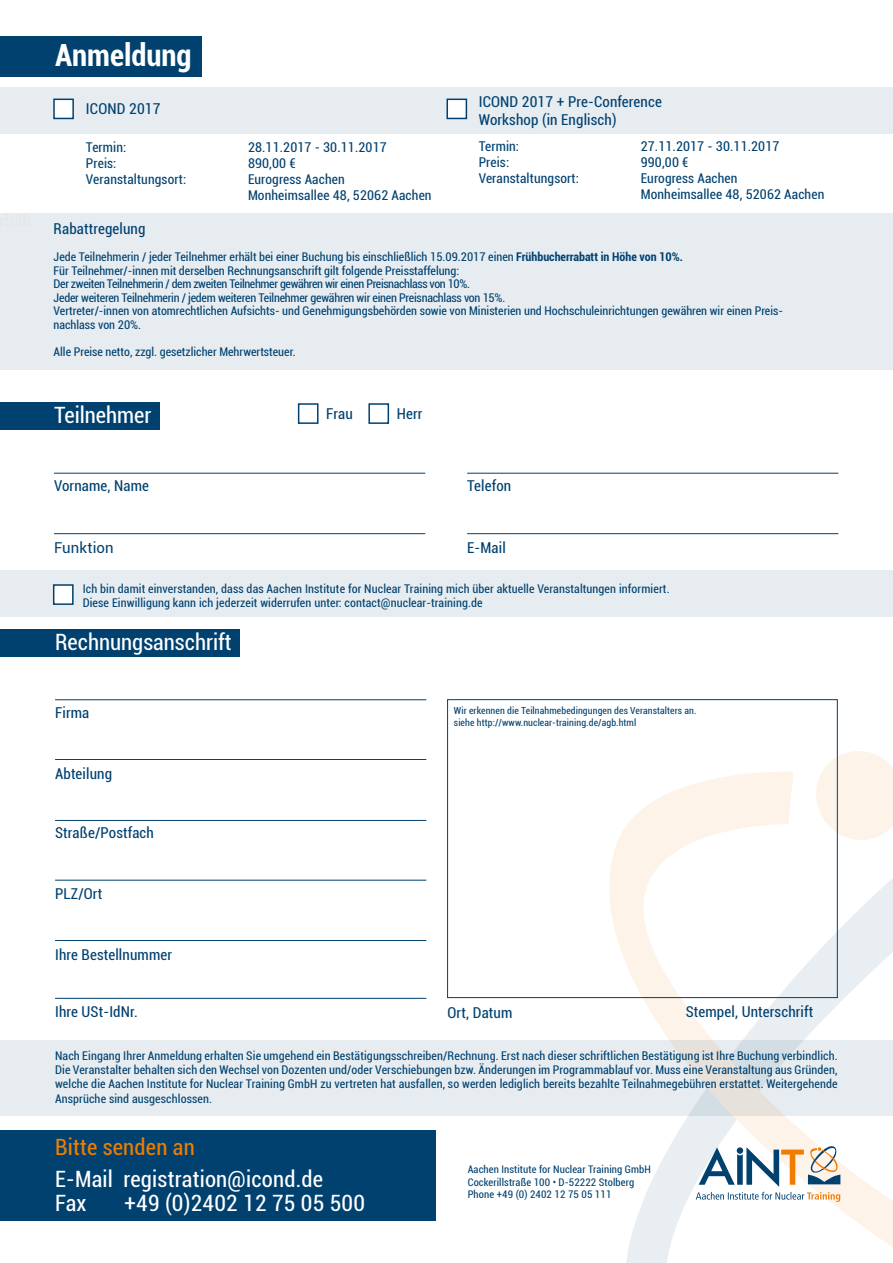
<style>
.page{position:relative;width:893px;height:1263px;background:#fff}
.page>*{position:absolute;margin:0;border:0;box-sizing:border-box;transform-origin:0 0}
.t1{font:700 condensed 30.6px "Roboto";color:#fff}
.t2{font:condensed 22.5px "Roboto";letter-spacing:.005em;color:#fff}
.t3{font:condensed 22.5px "Roboto";letter-spacing:.01em;color:#ef7d00}
.t4{font:condensed 15px/18px "Roboto";letter-spacing:.01em;color:#004170}
.t5{font:15px "Roboto";letter-spacing:.01em;color:#004170}
.t6{font:condensed 13.5px/16.2px "Roboto";letter-spacing:.01em;color:#004170}
.t7{font:condensed 12px/13.5px "Roboto";color:#004170}
.t8{font:condensed 10.5px/12.6px "Roboto";letter-spacing:.01em;color:#004170}
.t9{font:condensed 9.75px/11.7px "Roboto";letter-spacing:.01em;color:#004170}
.s1{font-weight:700}
</style>
<div class="page">
<div style="left:0;top:36px;width:202px;height:41px;background:#004170"></div>
<div style="left:0;top:1040px;width:893px;height:76px;background:#e6ecf0"></div>
<svg style="left:606px;top:772px;width:287px;height:491px"></svg>
<svg style="left:810px;top:751px;width:83px;height:95px"></svg>
<div style="left:0;top:402px;width:160px;height:27px;background:#004170"></div>
<div style="left:0;top:570px;width:893px;height:47px;background:#e6ecf0"></div>
<div style="left:53px;top:584px;width:21px;height:21px;background:#fff;border:2px solid #004170"></div>
<div style="left:298px;top:403px;width:21px;height:21px;background:#fff;border:2px solid #004170"></div>
<div style="left:368px;top:403px;width:21px;height:21px;background:#fff;border:2px solid #004170"></div>
<hr style="left:54px;top:473px;width:371px;height:1px;background:#004170">
<hr style="left:467px;top:473px;width:371px;height:1px;background:#004170">
<hr style="left:54px;top:533px;width:371px;height:1px;background:#004170">
<hr style="left:467px;top:533px;width:371px;height:1px;background:#004170">
<div style="left:0;top:88px;width:893px;height:46px;background:#e6ecf0"></div>
<div style="left:53px;top:99px;width:21px;height:20px;background:#fff;border:2px solid #004170"></div>
<div style="left:446px;top:99px;width:21px;height:20px;background:#fff;border:2px solid #004170"></div>
<div style="left:0;top:213px;width:893px;height:157px;background:#e6ecf0"></div>
<div style="left:0;top:1130px;width:435px;height:91px;background:#004170"></div>
<svg style="left:696px;top:1145px;width:144px;height:57px"></svg>
<div style="left:737px;top:1147px;width:6px;height:7px;background:#004170;border-radius:50%"></div>
<div style="left:0;top:629px;width:240px;height:27px;background:#004170"></div>
<hr style="left:55px;top:699px;width:371px;height:1px;background:#004170">
<hr style="left:55px;top:820px;width:371px;height:1px;background:#004170">
<hr style="left:55px;top:759px;width:371px;height:1px;background:#004170">
<hr style="left:55px;top:880px;width:371px;height:1px;background:#004170">
<hr style="left:55px;top:940px;width:371px;height:1px;background:#004170">
<hr style="left:55px;top:998px;width:371px;height:1px;background:#004170">
<div style="left:447px;top:699px;width:391px;height:299px;border:1px solid #004170"></div>
<h1 class="t1" style="left:55px;top:34px;width:138px">Anmeldung</h1>
<p class="t4" style="left:86px;top:99px;width:76px">ICOND 2017</p>
<p class="t6" style="left:86px;top:138px;width:42px">Termin:</p>
<p class="t6" style="left:248px;top:138px;width:140px">28.11.2017 - 30.11.2017</p>
<p class="t6" style="left:86px;top:155px;width:32px">Preis:</p>
<p class="t6" style="left:248px;top:155px;width:49px">890,00 €</p>
<p class="t6" style="left:86px;top:171px;width:102px">Veranstaltungsort:</p>
<p class="t6" style="left:248px;top:171px;width:185px">Eurogress Aachen<br>Monheimsallee 48, 52062 Aachen</p>
<p class="t4" style="left:479px;top:93px;width:185px">ICOND 2017 + Pre-Conference<br>Workshop (in Englisch)</p>
<p class="t6" style="left:479px;top:137px;width:42px">Termin:</p>
<p class="t6" style="left:641px;top:137px;width:140px">27.11.2017 - 30.11.2017</p>
<p class="t6" style="left:479px;top:153px;width:32px">Preis:</p>
<p class="t6" style="left:641px;top:153px;width:49px">990,00 €</p>
<p class="t6" style="left:479px;top:170px;width:102px">Veranstaltungsort:</p>
<p class="t6" style="left:641px;top:170px;width:185px">Eurogress Aachen<br>Monheimsallee 48, 52062 Aachen</p>
<p class="t4" style="left:54px;top:219px;width:93px">Rabattregelung</p>
<p class="t7" style="left:54px;top:250px;width:731px">Jede Teilnehmerin / jeder Teilnehmer erhält bei einer Buchung bis einschließlich 15.09.2017 einen <span class="s1">Frühbucherrabatt in Höhe von 10%.<br></span>Für Teilnehmer/-innen mit derselben Rechnungsanschrift gilt folgende Preisstaffelung:<br>Der zweiten Teilnehmerin / dem zweiten Teilnehmer gewähren wir einen Preisnachlass von 10%.<br>Jeder weiteren Teilnehmerin / jedem weiteren Teilnehmer gewähren wir einen Preisnachlass von 15%.<br>Vertreter/-innen von atomrechtlichen Aufsichts- und Genehmigungsbehörden sowie von Ministerien und Hochschuleinrichtungen gewähren wir einen Preis&shy;nachlass von 20%.</p>
<p class="t7" style="left:54px;top:344px;width:243px">Alle Preise netto, zzgl. gesetzlicher Mehrwertsteuer.</p>
<h2 class="t2" style="left:54px;top:400px;width:99px">Teilnehmer</h2>
<p class="t4" style="left:54px;top:476px;width:97px">Vorname, Name</p>
<p class="t4" style="left:326px;top:404px;width:28px">Frau</p>
<p class="t4" style="left:397px;top:404px;width:27px">Herr</p>
<p class="t4" style="left:467px;top:476px;width:46px">Telefon</p>
<p class="t5" style="left:54px;top:537px;width:61px">Funktion</p>
<p class="t4" style="left:467px;top:538px;width:40px">E-Mail</p>
<p class="t7" style="left:83px;top:581px;width:588px;line-height:14.4px">Ich bin damit einverstanden, dass das Aachen Institute for Nuclear Training mich über aktuelle Veranstaltungen informiert.<br>Diese Einwilligung kann ich jederzeit widerrufen unter: contact@nuclear-training.de</p>
<h2 class="t2" style="left:55px;top:626px;width:178px">Rechnungsanschrift</h2>
<p class="t4" style="left:55px;top:703px;width:36px">Firma</p>
<p class="t9" style="left:454px;top:704px;width:244px">Wir erkennen die Teilnahmebedingungen des Veranstalters an. siehe http://www.nuclear-training.de/agb.html</p>
<p class="t4" style="left:55px;top:764px;width:59px">Abteilung</p>
<p class="t4" style="left:55px;top:823px;width:100px">Straße/Postfach</p>
<p class="t4" style="left:55px;top:884px;width:49px">PLZ/Ort</p>
<p class="t4" style="left:55px;top:945px;width:119px">Ihre Bestellnummer</p>
<p class="t4" style="left:55px;top:1002px;width:84px">Ihre USt-IdNr.</p>
<p class="t4" style="left:448px;top:1003px;width:66px">Ort, Datum</p>
<p class="t4" style="left:686px;top:1002px;width:129px">Stempel, Unterschrift</p>
<p class="t7" style="left:55px;top:1047px;width:784px;line-height:14.4px;text-align:justify">Nach Eingang Ihrer Anmeldung erhalten Sie umgehend ein Bestätigungsschreiben/Rechnung. Erst nach dieser schriftlichen Bestätigung ist Ihre Buchung verbindlich.<br>Die Veranstalter behalten sich den Wechsel von Dozenten und/oder Verschiebungen bzw. Änderungen im Programmablauf vor. Muss eine Veranstaltung aus Gründen, welche die Aachen Institute for Nuclear Training GmbH zu vertreten hat ausfallen, so werden lediglich bereits bezahlte Teilnahmegebühren erstattet. Weitergehende Ansprüche sind ausgeschlossen.</p>
<h2 class="t3" style="left:55px;top:1131px;width:141px">Bitte senden an</h2>
<h2 class="t2" style="left:55px;top:1163px;width:269px">E-Mail registration@icond.de</h2>
<h2 class="t2" style="left:55px;top:1187px;width:33px">Fax</h2>
<h2 class="t2" style="left:125px;top:1187px;width:242px">+49 (0)2402 12 75 05 500</h2>
<p class="t8" style="left:468px;top:1163px;width:185px">Aachen Institute for Nuclear Training GmbH<br>Cockerillstraße 100 • D-52222 Stolberg<br>Phone +49 (0) 2402 12 75 05 111</p>
</div>
